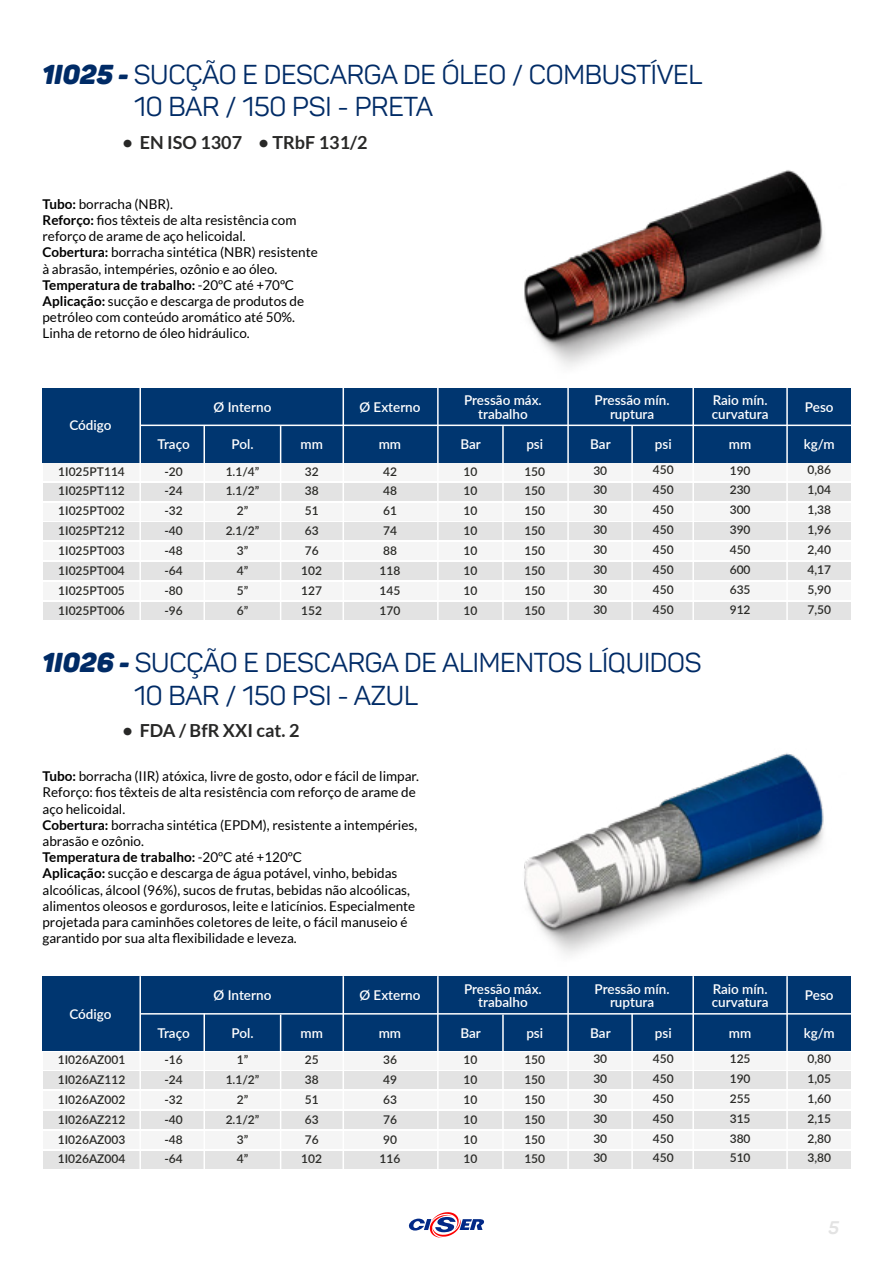
<style>
.page{position:relative;width:893px;height:1263px;background:#fff}
.page>*{position:absolute;margin:0;border:0;box-sizing:border-box;transform-origin:0 0}
.t1{font:27px/32.4px "Panton";letter-spacing:-.01em;color:#002b66}
.t2{font:700 18px "Lato";color:#282827}
.t3{font:italic 700 18px "Panton";color:#e3e3e3}
.t4{font:13.5px/16.2px "Lato";color:#000}
.t5{font:600 13.5px/13.5px "Lato";color:#fff;text-align:center}
.t6{font:600 12px/19.8px "Lato";color:#292926;text-align:justify}
.s1{font-family:"Panton Blackitalic Caps"}
.s2{font-weight:700}
</style>
<div class="page">
<svg style="left:408px;top:1212px;width:76px;height:26px"></svg>
<svg style="left:43px;top:483px;width:808px;height:136px"></svg>
<div style="left:43px;top:388px;width:808px;height:74px;background:#003670"></div>
<hr style="left:786px;top:388px;width:2px;height:234px;background:#fff">
<hr style="left:203px;top:425px;width:2px;height:196px;background:#fff">
<hr style="left:141px;top:425px;width:710px;height:1px;background:#fff">
<hr style="left:343px;top:388px;width:1px;height:233px;background:#fff">
<hr style="left:280px;top:426px;width:1px;height:196px;background:#fff">
<hr style="left:139px;top:388px;width:2px;height:233px;background:#fff">
<hr style="left:437px;top:388px;width:2px;height:233px;background:#fff">
<hr style="left:502px;top:426px;width:2px;height:196px;background:#fff">
<hr style="left:567px;top:388px;width:2px;height:233px;background:#fff">
<hr style="left:631px;top:425px;width:2px;height:197px;background:#fff">
<hr style="left:692px;top:388px;width:2px;height:234px;background:#fff">
<img style="left:524px;top:170px;width:300px;height:197px">
<svg style="left:43px;top:1071px;width:808px;height:97px"></svg>
<div style="left:43px;top:976px;width:808px;height:75px;background:#003670"></div>
<hr style="left:786px;top:976px;width:2px;height:234px;background:#fff">
<hr style="left:203px;top:1013px;width:2px;height:196px;background:#fff">
<hr style="left:141px;top:1013px;width:710px;height:1px;background:#fff">
<hr style="left:343px;top:976px;width:1px;height:233px;background:#fff">
<hr style="left:280px;top:1014px;width:1px;height:196px;background:#fff">
<hr style="left:139px;top:976px;width:2px;height:233px;background:#fff">
<hr style="left:437px;top:976px;width:2px;height:233px;background:#fff">
<hr style="left:502px;top:1014px;width:2px;height:196px;background:#fff">
<hr style="left:567px;top:976px;width:2px;height:233px;background:#fff">
<hr style="left:631px;top:1013px;width:2px;height:197px;background:#fff">
<hr style="left:692px;top:976px;width:2px;height:234px;background:#fff">
<img style="left:524px;top:753px;width:300px;height:202px">
<h1 class="t1" style="left:134px;top:58px;width:570px;text-indent:-92px"><span class="s1">1I025 -</span> SUCÇÃO E DESCARGA DE ÓLEO / COMBUSTÍVEL<br>10 BAR / 150 PSI - PRETA</h1>
<h2 class="t2" style="left:122px;top:132px;width:247px">• EN ISO 1307 • TRbF 131/2</h2>
<p class="t4" style="left:43px;top:196px;width:277px"><span class="s2">Tubo:</span> borracha (NBR).<br><span class="s2">Reforço:</span> fios têxteis de alta resistência com reforço de arame de aço helicoidal.<br><span class="s2">Cobertura:</span> borracha sintética (NBR) resistente à abrasão, intempéries, ozônio e ao óleo.<br><span class="s2">Temperatura de trabalho:</span> -20ºC até +70ºC <span class="s2">Aplicação:</span> sucção e descarga de produtos de petróleo com conteúdo aromático até 50%.<br>Linha de retorno de óleo hidráulico.</p>
<p class="t5" style="left:69px;top:418px;width:44px">Código</p>
<p class="t5" style="left:214px;top:400px;width:59px">Ø Interno</p>
<p class="t5" style="left:359px;top:400px;width:63px">Ø Externo</p>
<p class="t5" style="left:464px;top:393px;width:79px">Pressão máx. trabalho</p>
<p class="t5" style="left:595px;top:393px;width:76px">Pressão mín. ruptura</p>
<p class="t5" style="left:712px;top:393px;width:58px;text-align:left">Raio mín. curvatura</p>
<p class="t5" style="left:805px;top:400px;width:30px">Peso</p>
<p class="t5" style="left:157px;top:437px;width:34px">Traço</p>
<p class="t5" style="left:231px;top:437px;width:24px">Pol.</p>
<p class="t5" style="left:301px;top:437px;width:24px">mm</p>
<p class="t5" style="left:460px;top:437px;width:22px">Bar</p>
<p class="t5" style="left:526px;top:437px;width:18px">psi</p>
<p class="t5" style="left:729px;top:437px;width:24px">mm</p>
<p class="t5" style="left:804px;top:437px;width:33px">kg/m</p>
<p class="t5" style="left:590px;top:437px;width:22px">Bar</p>
<p class="t5" style="left:655px;top:437px;width:18px">psi</p>
<p class="t6" style="left:593px;top:460px;width:15px">30<br>30<br>30<br>30<br>30<br>30<br>30<br>30</p>
<p class="t6" style="left:653px;top:460px;width:22px">450<br>450<br>450<br>450<br>450<br>450<br>450<br>450</p>
<p class="t6" style="left:730px;top:460px;width:22px">190<br>230<br>300<br>390<br>450<br>600<br>635<br>912</p>
<p class="t6" style="left:807px;top:460px;width:25px">0,86<br>1,04<br>1,38<br>1,96<br>2,40<br>4,17<br>5,90<br>7,50</p>
<p class="t5" style="left:379px;top:437px;width:24px">mm</p>
<p class="t6" style="left:380px;top:461px;width:22px;text-align:left">42<br>48<br>61<br>74<br>88<br>118<br>145<br>170</p>
<p class="t6" style="left:463px;top:461px;width:15px">10<br>10<br>10<br>10<br>10<br>10<br>10<br>10</p>
<p class="t6" style="left:524px;top:461px;width:22px">150<br>150<br>150<br>150<br>150<br>150<br>150<br>150</p>
<p class="t6" style="left:58px;top:461px;width:68px">1I025PT114<br>1I025PT112<br>1I025PT002<br>1I025PT212<br>1I025PT003<br>1I025PT004<br>1I025PT005<br>1I025PT006</p>
<p class="t6" style="left:164px;top:461px;width:20px">-20 -24 -32 -40 -48 -64 -80 -96</p>
<p class="t6" style="left:226px;top:461px;width:35px;text-align:center">1.1/4”<br>1.1/2”<br>2”<br>2.1/2”<br>3”<br>4”<br>5”<br>6”</p>
<p class="t6" style="left:301px;top:461px;width:22px;text-align:left">32<br>38<br>51<br>63<br>76<br>102<br>127<br>152</p>
<h1 class="t1" style="left:134px;top:647px;width:569px;text-indent:-92px"><span class="s1">1I026 -</span> SUCÇÃO E DESCARGA DE ALIMENTOS LÍQUIDOS<br>10 BAR / 150 PSI - AZUL</h1>
<h2 class="t2" style="left:122px;top:720px;width:178px">• FDA / BfR XXI cat. 2</h2>
<p class="t4" style="left:43px;top:768px;width:378px"><span class="s2">Tubo:</span> borracha (IIR) atóxica, livre de gosto, odor e fácil de limpar.<br>Reforço: fios têxteis de alta resistência com reforço de arame de aço helicoidal.<br><span class="s2">Cobertura:</span> borracha sintética (EPDM), resistente a intempéries, abrasão e ozônio.<br><span class="s2">Temperatura de trabalho:</span> -20ºC até +120ºC<br><span class="s2">Aplicação:</span> sucção e descarga de água potável, vinho, bebidas alcoólicas, álcool (96%), sucos de frutas, bebidas não alcoólicas, alimentos oleosos e gordurosos, leite e laticínios. Especialmente projetada para caminhões coletores de leite, o fácil manuseio é garantido por sua alta flexibilidade e leveza.</p>
<p class="t5" style="left:69px;top:1007px;width:44px">Código</p>
<p class="t5" style="left:214px;top:988px;width:59px">Ø Interno</p>
<p class="t5" style="left:359px;top:988px;width:63px">Ø Externo</p>
<p class="t5" style="left:464px;top:981px;width:79px">Pressão máx. trabalho</p>
<p class="t5" style="left:595px;top:981px;width:76px">Pressão mín. ruptura</p>
<p class="t5" style="left:712px;top:981px;width:58px;text-align:left">Raio mín. curvatura</p>
<p class="t5" style="left:805px;top:988px;width:30px">Peso</p>
<p class="t5" style="left:157px;top:1025px;width:34px">Traço</p>
<p class="t5" style="left:231px;top:1025px;width:24px">Pol.</p>
<p class="t5" style="left:301px;top:1025px;width:24px">mm</p>
<p class="t5" style="left:460px;top:1025px;width:22px">Bar</p>
<p class="t5" style="left:526px;top:1025px;width:18px">psi</p>
<p class="t5" style="left:729px;top:1025px;width:24px">mm</p>
<p class="t5" style="left:804px;top:1025px;width:33px">kg/m</p>
<p class="t5" style="left:590px;top:1025px;width:22px">Bar</p>
<p class="t5" style="left:655px;top:1025px;width:18px">psi</p>
<p class="t6" style="left:593px;top:1048px;width:15px">30<br>30<br>30<br>30<br>30<br>30</p>
<p class="t6" style="left:653px;top:1048px;width:22px">450<br>450<br>450<br>450<br>450<br>450</p>
<p class="t6" style="left:730px;top:1048px;width:22px">125<br>190<br>255<br>315<br>380<br>510</p>
<p class="t6" style="left:807px;top:1048px;width:25px">0,80<br>1,05<br>1,60<br>2,15<br>2,80<br>3,80</p>
<p class="t5" style="left:379px;top:1025px;width:24px">mm</p>
<p class="t6" style="left:380px;top:1049px;width:22px;text-align:left">36<br>49<br>63<br>76<br>90<br>116</p>
<p class="t6" style="left:463px;top:1049px;width:15px">10<br>10<br>10<br>10<br>10<br>10</p>
<p class="t6" style="left:524px;top:1049px;width:22px">150<br>150<br>150<br>150<br>150<br>150</p>
<p class="t6" style="left:58px;top:1049px;width:69px">1I026AZ001<br>1I026AZ112<br>1I026AZ002<br>1I026AZ212<br>1I026AZ003<br>1I026AZ004</p>
<p class="t6" style="left:164px;top:1049px;width:20px">-16 -24 -32 -40 -48 -64</p>
<p class="t6" style="left:226px;top:1049px;width:35px;text-align:center">1”<br>1.1/2”<br>2”<br>2.1/2”<br>3”<br>4”</p>
<p class="t6" style="left:301px;top:1049px;width:22px;text-align:left">25<br>38<br>51<br>63<br>76<br>102</p>
<h2 class="t3" style="left:828px;top:1216px;width:12px">5</h2>
</div>
